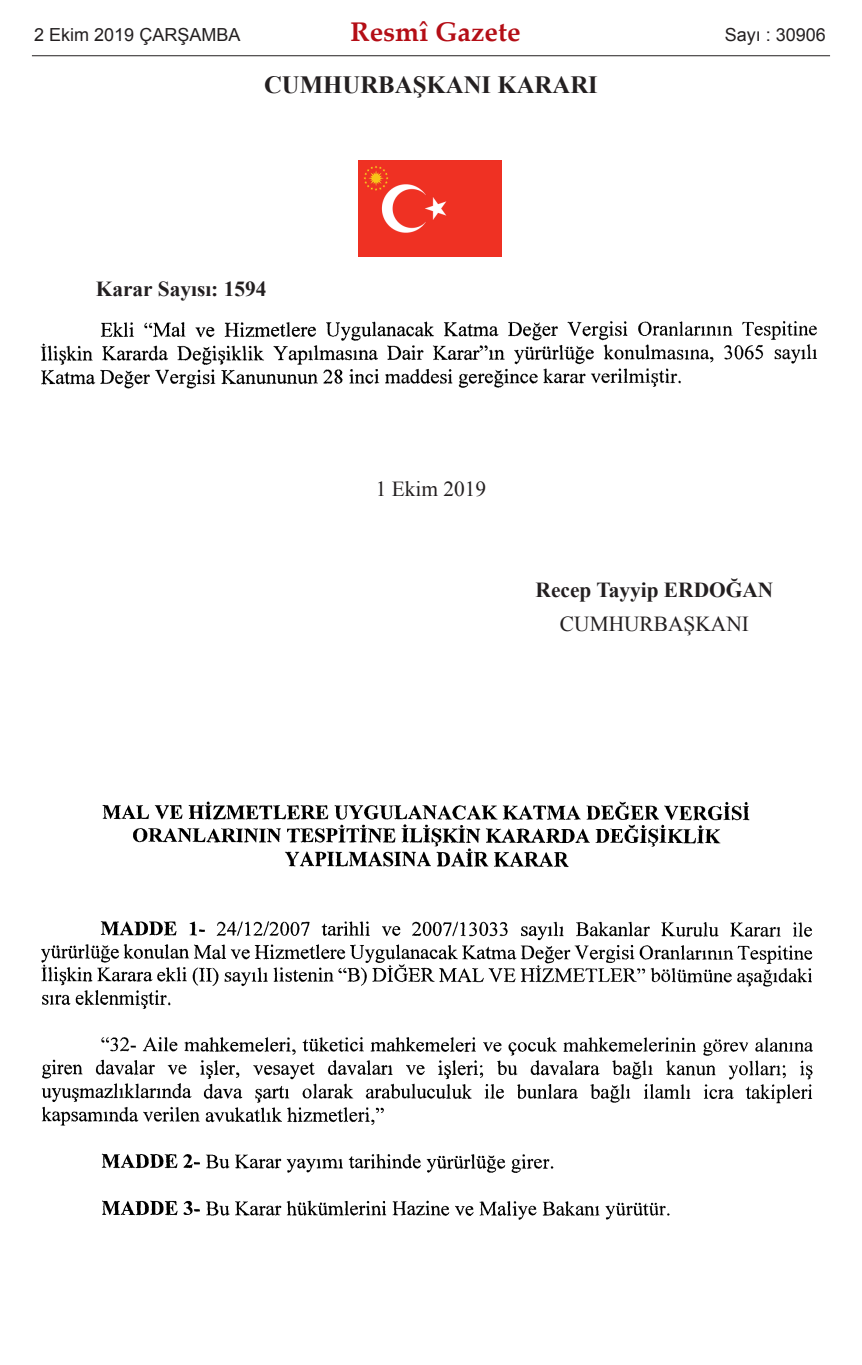
<style>
.page{position:relative;width:862px;height:1365px;background:#fff}
.page>*{position:absolute;margin:0;border:0;box-sizing:border-box;transform-origin:0 0}
.t1{font:700 27px "Palatino Linotype";color:#b40e16}
.t2{font:700 24.75px "Times New Roman";color:#231f20}
.t3{font:700 21.38px "Times New Roman";color:#231f20}
.t4{font:21.38px "Times New Roman";color:#231f20}
.t5{font:18px "Arial";color:#231f20}
</style>
<div class="page">
<img style="left:358px;top:160px;width:143px;height:96px">
<img style="left:40px;top:321px;width:778px;height:68px">
<img style="left:41px;top:801px;width:772px;height:419px">
<hr style="left:32px;top:55px;width:797px;height:1px;background:#231f20">
<p class="t5" style="left:34px;top:25px;width:208px">2 Ekim 2019 ÇARŞAMBA</p>
<p class="t1" style="left:350px;top:21px;width:171px">Resmî Gazete</p>
<p class="t5" style="left:724px;top:25px;width:103px">Sayı : 30906</p>
<p class="t2" style="left:264px;top:71px;width:335px">CUMHURBAŞKANI KARARI</p>
<p class="t3" style="left:96px;top:277px;width:172px">Karar Sayısı: 1594</p>
<p class="t4" style="left:375px;top:477px;width:112px">1 Ekim 2019</p>
<p class="t3" style="left:535px;top:578px;width:239px">Recep Tayyip ERDOĞAN</p>
<p class="t4" style="left:559px;top:612px;width:190px">CUMHURBAŞKANI</p>
</div>
